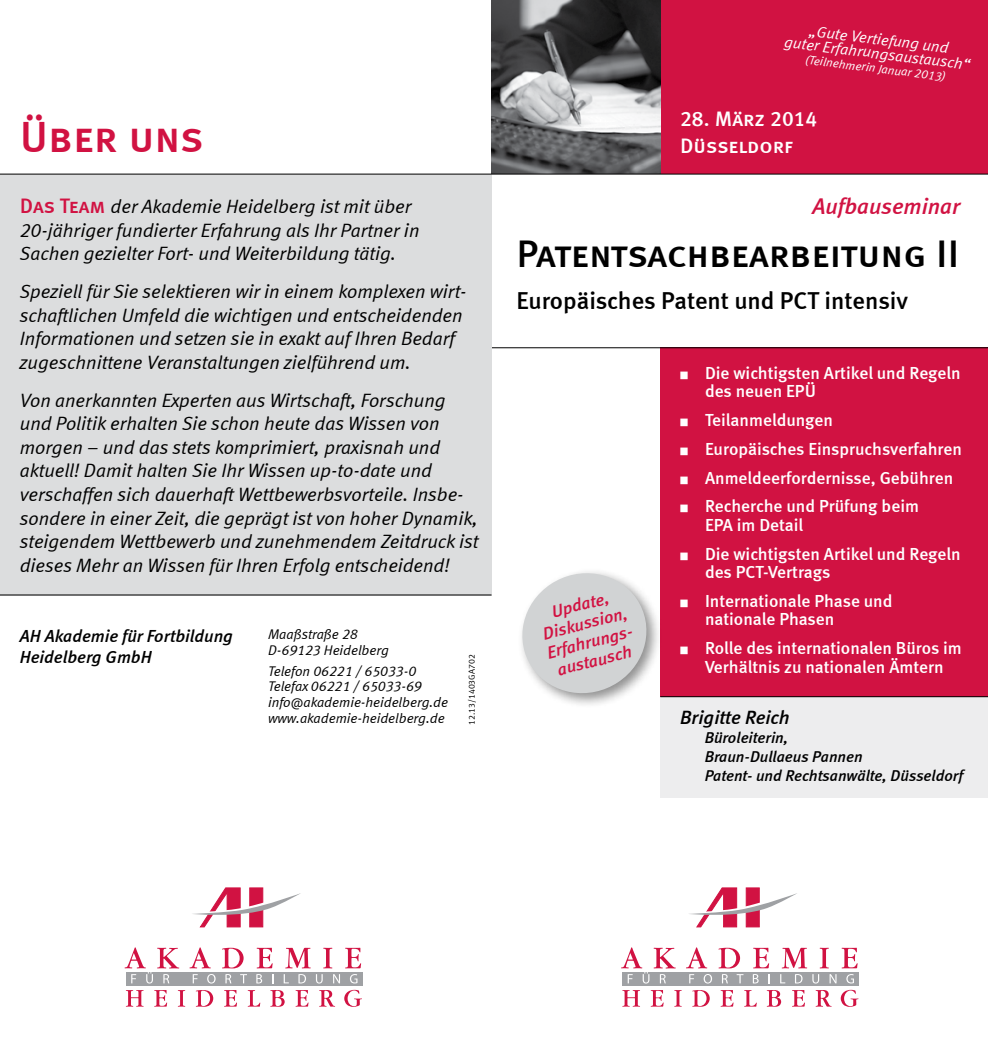
<style>
.page{position:relative;width:988px;height:1042px;background:#fff}
.page>*{position:absolute;margin:0;border:0;box-sizing:border-box;transform-origin:0 0}
.t1{font:43.75px "Meta Medium LF Caps";color:#d11242}
.t2{font:38.5px "Meta Medium LF Caps";letter-spacing:-.01em;color:#000}
.t3{font:24.5px "Meta Medium LF";color:#000}
.t4{font:italic 22.75px "Meta Medium LF";color:#d11242}
.t5{font:21px/27.1px "Meta Medium LF Caps";color:#fff}
.t6{font:italic 19.25px/23.6px "Meta Normal LF";color:#000}
.t7{font:italic 19.25px "Meta Medium LF";color:#000}
.t8{font:17.5px/18.4px "Meta Medium LF";color:#fff}
.t9{font:italic 17.5px/21px "Meta Medium LF";color:#000}
.t10{font:italic 17.5px/19.2px "Meta Medium LF";color:#d11242;text-align:center}
.t11{font:italic 15.75px/19.2px "Meta Medium LF";color:#000}
.t12{font:italic 15.75px/14px "Meta Normal LF";color:#fff;text-align:center}
.t13{font:italic 14px/15.8px "Meta Normal LF";color:#000}
.t14{font:italic 12.25px "Meta Normal LF";color:#fff}
.t15{font:8.75px "Meta Normal LF";color:#000}
.s1{font-family:"Meta Medium LF Caps";font-style:normal;font-size:21px;color:#d11242}
</style>
<div class="page">
<div style="left:660px;top:660px;width:327px;height:137px;background:#ededee"></div>
<div style="left:660px;top:347px;width:327px;height:350px;background:#d11242"></div>
<div style="left:660px;top:0;width:327px;height:174px;background:#d11242"></div>
<svg style="left:192px;top:888px;width:109px;height:39px"></svg>
<svg style="left:126px;top:990px;width:17px;height:16px"></svg>
<svg style="left:154px;top:990px;width:13px;height:16px"></svg>
<svg style="left:178px;top:990px;width:7px;height:16px"></svg>
<svg style="left:196px;top:990px;width:17px;height:16px"></svg>
<svg style="left:224px;top:990px;width:13px;height:16px"></svg>
<svg style="left:248px;top:990px;width:12px;height:16px"></svg>
<svg style="left:270px;top:990px;width:14px;height:16px"></svg>
<svg style="left:295px;top:990px;width:13px;height:16px"></svg>
<svg style="left:319px;top:990px;width:16px;height:16px"></svg>
<svg style="left:344px;top:990px;width:18px;height:17px"></svg>
<svg style="left:189px;top:947px;width:22px;height:21px"></svg>
<svg style="left:222px;top:948px;width:21px;height:20px"></svg>
<svg style="left:256px;top:948px;width:16px;height:20px"></svg>
<svg style="left:285px;top:948px;width:25px;height:20px"></svg>
<svg style="left:323px;top:948px;width:9px;height:20px"></svg>
<svg style="left:345px;top:948px;width:16px;height:20px"></svg>
<div style="left:126px;top:972px;width:236px;height:13px;background:#9fa1a4"></div>
<svg style="left:124px;top:947px;width:55px;height:36px"></svg>
<svg style="left:193px;top:974px;width:5px;height:9px"></svg>
<svg style="left:207px;top:974px;width:8px;height:9px"></svg>
<svg style="left:225px;top:974px;width:6px;height:9px"></svg>
<svg style="left:240px;top:974px;width:7px;height:9px"></svg>
<svg style="left:256px;top:974px;width:6px;height:9px"></svg>
<svg style="left:283px;top:974px;width:6px;height:9px"></svg>
<svg style="left:298px;top:974px;width:8px;height:9px"></svg>
<svg style="left:316px;top:974px;width:6px;height:9px"></svg>
<svg style="left:333px;top:974px;width:7px;height:9px"></svg>
<svg style="left:350px;top:974px;width:7px;height:9px"></svg>
<svg style="left:689px;top:888px;width:108px;height:39px"></svg>
<svg style="left:622px;top:990px;width:18px;height:16px"></svg>
<svg style="left:650px;top:990px;width:13px;height:16px"></svg>
<svg style="left:674px;top:990px;width:7px;height:16px"></svg>
<svg style="left:692px;top:990px;width:17px;height:16px"></svg>
<svg style="left:720px;top:990px;width:13px;height:16px"></svg>
<svg style="left:744px;top:990px;width:12px;height:16px"></svg>
<svg style="left:766px;top:990px;width:15px;height:16px"></svg>
<svg style="left:792px;top:990px;width:12px;height:16px"></svg>
<svg style="left:815px;top:990px;width:16px;height:16px"></svg>
<svg style="left:840px;top:990px;width:18px;height:17px"></svg>
<svg style="left:686px;top:947px;width:21px;height:21px"></svg>
<svg style="left:718px;top:948px;width:21px;height:20px"></svg>
<svg style="left:753px;top:948px;width:15px;height:20px"></svg>
<svg style="left:781px;top:948px;width:26px;height:20px"></svg>
<svg style="left:819px;top:948px;width:9px;height:20px"></svg>
<svg style="left:841px;top:948px;width:16px;height:20px"></svg>
<div style="left:622px;top:972px;width:236px;height:13px;background:#9fa1a4"></div>
<svg style="left:621px;top:947px;width:54px;height:36px"></svg>
<svg style="left:689px;top:974px;width:5px;height:9px"></svg>
<svg style="left:703px;top:974px;width:8px;height:9px"></svg>
<svg style="left:722px;top:974px;width:5px;height:9px"></svg>
<svg style="left:736px;top:974px;width:7px;height:9px"></svg>
<svg style="left:752px;top:974px;width:6px;height:9px"></svg>
<svg style="left:780px;top:974px;width:5px;height:9px"></svg>
<svg style="left:795px;top:974px;width:7px;height:9px"></svg>
<svg style="left:812px;top:974px;width:7px;height:9px"></svg>
<svg style="left:829px;top:974px;width:7px;height:9px"></svg>
<svg style="left:846px;top:974px;width:7px;height:9px"></svg>
<hr style="left:491px;top:347px;width:496px;height:1px;background:#000">
<img style="left:491px;top:0;width:169px;height:174px">
<div style="left:0;top:174px;width:491px;height:421px;background:#dcddde"></div>
<hr style="left:0;top:594px;width:491px;height:1px;background:#000">
<hr style="left:0;top:174px;width:987px;height:1px;background:#000">
<div style="left:516px;top:567px;width:146px;height:141px;background:#000;opacity:.44"></div>
<svg style="left:516px;top:567px;width:139px;height:134px"></svg>
<hr style="left:660px;top:696px;width:327px;height:1px;background:#000">
<h1 class="t1" style="left:20px;top:112px;width:185px">Über uns</h1>
<p class="t6" style="left:20px;top:194px;width:401px"><span class="s1">Das Team</span> der Akademie Heidelberg ist mit über<br>20-jähriger fundierter Erfahrung als Ihr Partner in<br>Sachen gezielter Fort- und Weiterbildung tätig.</p>
<p class="t6" style="left:20px;top:279px;width:448px">Speziell für Sie selektieren wir in einem komplexen wirt&shy;schaftlichen Umfeld die wichtigen und entscheidenden Informationen und setzen sie in exakt auf Ihren Bedarf zugeschnittene Veranstaltungen zielführend um.</p>
<p class="t6" style="left:20px;top:388px;width:460px">Von anerkannten Experten aus Wirtschaft, Forschung und Politik erhalten Sie schon heute das Wissen von morgen – und das stets komprimiert, praxisnah und aktuell! Damit halten Sie Ihr Wissen up-to-date und verschaffen sich dauerhaft Wettbewerbsvorteile. Insbe&shy;sondere in einer Zeit, die geprägt ist von hoher Dynamik, steigendem Wettbewerb und zunehmendem Zeitdruck ist dieses Mehr an Wissen für Ihren Erfolg entscheidend!</p>
<p class="t9" style="left:20px;top:625px;width:214px">AH Akademie für Fortbildung<br>Heidelberg GmbH</p>
<p class="t13" style="left:268px;top:626px;width:122px">Maaßstraße 28<br>D-69123 Heidelberg</p>
<p class="t13" style="left:268px;top:663px;width:181px">Telefon 06221 / 65033-0<br>Telefax 06221 / 65033-69 info@akademie-heidelberg.de www.akademie-heidelberg.de</p>
<p class="t15" style="left:466px;top:725px;width:72px;rotate:-90deg">12.13/1403GA702</p>
<p class="t12" style="left:786px;top:20px;width:188px;rotate:7deg">„Gute Vertiefung und<br>guter Erfahrungsaustausch“</p>
<p class="t14" style="left:805px;top:52px;width:143px;rotate:7deg">(Teilnehmerin Januar 2013)</p>
<p class="t5" style="left:680px;top:105px;width:139px">28. März 2014<br>Düsseldorf</p>
<p class="t4" style="left:812px;top:193px;width:149px">Aufbauseminar</p>
<h2 class="t2" style="left:516px;top:231px;width:444px">Patentsachbearbeitung II</h2>
<p class="t3" style="left:516px;top:286px;width:393px">Europäisches Patent und PCT intensiv</p>
<p class="t10" style="left:535px;top:605px;width:92px;rotate:-14deg">Update,<br>Diskussion,<br>Erfahrungs&shy;austausch</p>
<p class="t8" style="left:704px;top:363px;width:257px;text-indent:-25px">■ Die wichtigsten Artikel und Regeln des neuen EPÜ</p>
<p class="t8" style="left:680px;top:410px;width:154px">■ Teilanmeldungen</p>
<p class="t8" style="left:680px;top:439px;width:283px">■ Europäisches Einspruchsverfahren</p>
<p class="t8" style="left:680px;top:468px;width:275px">■ Anmeldeerfordernisse, Gebühren</p>
<p class="t8" style="left:704px;top:497px;width:215px;text-indent:-25px">■ Recherche und Prüfung beim<br>EPA im Detail</p>
<p class="t8" style="left:704px;top:544px;width:257px;text-indent:-25px">■ Die wichtigsten Artikel und Regeln des PCT-Vertrags</p>
<p class="t8" style="left:704px;top:591px;width:189px;text-indent:-25px">■ Internationale Phase und nationale Phasen</p>
<p class="t8" style="left:680px;top:639px;width:283px;text-align:center">■ Rolle des internationalen Büros im<br>Verhältnis zu nationalen Ämtern</p>
<p class="t7" style="left:680px;top:705px;width:111px">Brigitte Reich</p>
<p class="t11" style="left:704px;top:727px;width:260px">Büroleiterin,<br>Braun-Dullaeus Pannen<br>Patent- und Rechtsanwälte, Düsseldorf</p>
</div>
